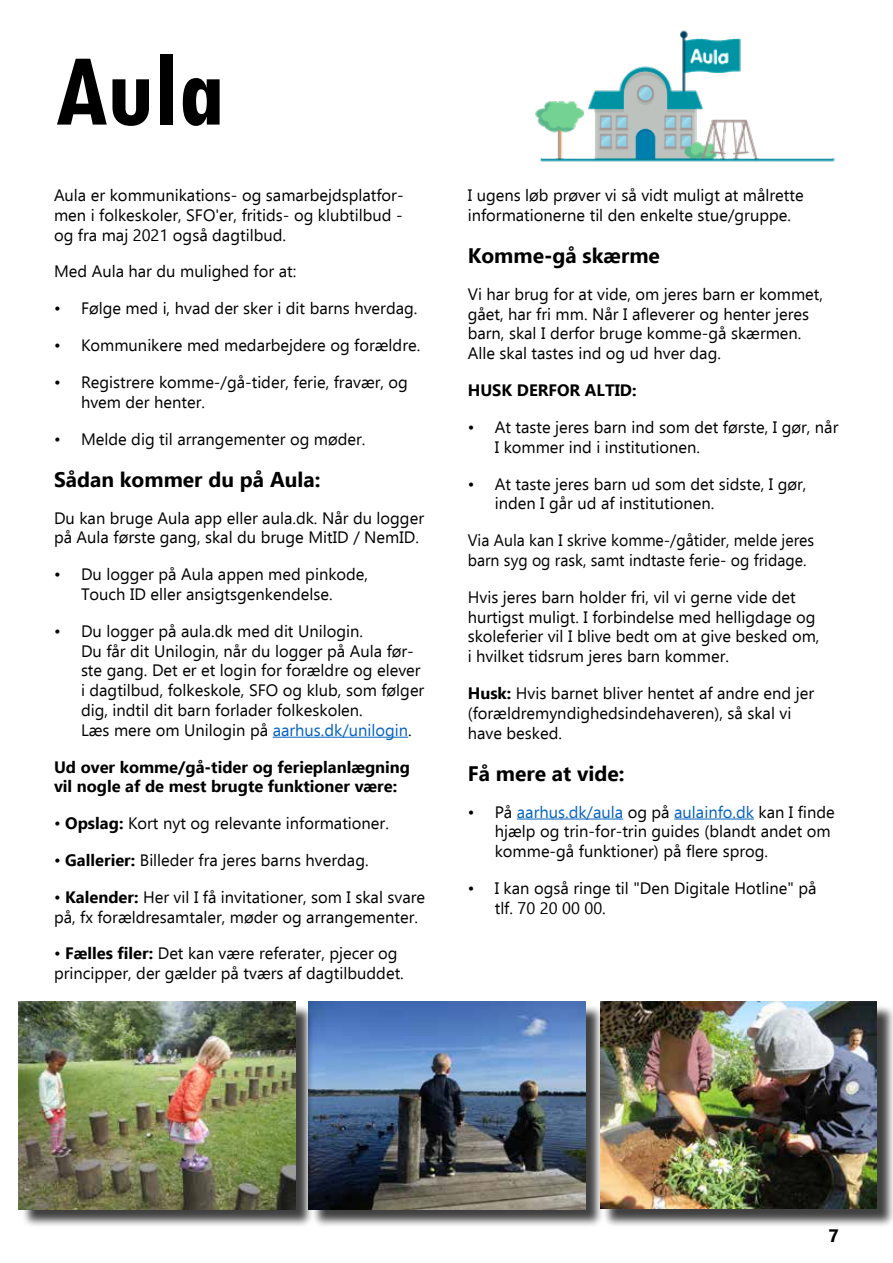
<style>
.page{position:relative;width:893px;height:1263px;background:#fff}
.page>*{position:absolute;margin:0;border:0;box-sizing:border-box;transform-origin:0 0}
.t1{font:700 condensed 108px "Tw Cen";color:#000}
.t2{font:700 21px "Ebrima";color:#000}
.t3{font:700 18px "Segoe UI";color:#000}
.t4{font:16.5px/19.8px "Ebrima";color:#000}
.t5{font:700 16.5px/19.8px "Ebrima";color:#000}
.t6{font:16.5px/19.8px "Ebrima";color:#000;scale:.96 1}
.s1{color:#0563c1}
.s2{font-weight:700}
</style>
<div class="page">
<div style="left:311px;top:1004px;width:293px;height:223px;background:#000;opacity:.75"></div>
<img style="left:309px;top:1002px;width:276px;height:207px">
<div style="left:21px;top:1004px;width:293px;height:223px;background:#000;opacity:.75"></div>
<img style="left:19px;top:1002px;width:276px;height:207px">
<hr style="left:273px;top:737px;width:135px;height:1px;background:#0563c1">
<hr style="left:517px;top:818px;width:106px;height:1px;background:#0563c1">
<hr style="left:674px;top:818px;width:80px;height:1px;background:#0563c1">
<div style="left:603px;top:1004px;width:290px;height:223px;background:#000;opacity:.75"></div>
<img style="left:600px;top:1002px;width:277px;height:207px">
<img style="left:535px;top:30px;width:300px;height:132px">
<h1 class="t1" style="left:54px;top:26px;width:172px">Aula</h1>
<p class="t4" style="left:54px;top:185px;width:351px;text-align:justify">Aula er kommunikations- og samarbejdsplatfor&shy;men i folkeskoler, SFO'er, fritids- og klubtilbud - og fra maj 2021 også dagtilbud.</p>
<p class="t4" style="left:54px;top:261px;width:244px">Med Aula har du mulighed for at:</p>
<p class="t4" style="left:54px;top:298px;width:365px">• Følge med i, hvad der sker i dit barns hverdag.</p>
<p class="t4" style="left:54px;top:335px;width:368px">• Kommunikere med medarbejdere og forældre.</p>
<p class="t4" style="left:81px;top:372px;width:328px;text-indent:-27px">• Registrere komme-/gå-tider, ferie, fravær, og hvem der henter.</p>
<p class="t4" style="left:54px;top:428px;width:313px">• Melde dig til arrangementer og møder.</p>
<p class="t2" style="left:54px;top:463px;width:268px">Sådan kommer du på Aula:</p>
<p class="t4" style="left:54px;top:507px;width:372px">Du kan bruge Aula app eller aula.dk. Når du logger på Aula første gang, skal du bruge MitID / NemID.</p>
<p class="t4" style="left:54px;top:564px;width:316px;text-align:center">• Du logger på Aula appen med pinkode,<br>Touch ID eller ansigtsgenkendelse.</p>
<p class="t4" style="left:81px;top:620px;width:345px;text-indent:-27px">• Du logger på aula.dk med dit Unilogin.<br>Du får dit Unilogin, når du logger på Aula før&shy;ste gang. Det er et login for forældre og elever i dagtilbud, folkeskole, SFO og klub, som følger dig, indtil dit barn forlader folkeskolen.<br>Læs mere om Unilogin på <span class="s1">aarhus.dk/unilogin</span>.</p>
<p class="t5" style="left:54px;top:756px;width:358px">Ud over komme/gå-tider og ferieplanlægning vil nogle af de mest brugte funktioner være:</p>
<p class="t4" style="left:54px;top:813px;width:336px">• <span class="s2">Opslag:</span> Kort nyt og relevante informationer.</p>
<p class="t4" style="left:54px;top:850px;width:316px">• <span class="s2">Gallerier:</span> Billeder fra jeres barns hverdag.</p>
<p class="t4" style="left:54px;top:886px;width:373px">• <span class="s2">Kalender:</span> Her vil I få invitationer, som I skal svare på, fx forældresamtaler, møder og arrangementer.</p>
<p class="t4" style="left:54px;top:943px;width:351px">• <span class="s2">Fælles filer:</span> Det kan være referater, pjecer og principper, der gælder på tværs af dagtilbuddet.</p>
<p class="t4" style="left:468px;top:185px;width:337px">I ugens løb prøver vi så vidt muligt at målrette informationerne til den enkelte stue/gruppe.</p>
<p class="t2" style="left:468px;top:239px;width:194px">Komme-gå skærme</p>
<p class="t4" style="left:468px;top:284px;width:357px">Vi har brug for at vide, om jeres barn er kommet, gået, har fri mm. Når I afleverer og henter jeres barn, skal I derfor bruge komme-gå skærmen.<br>Alle skal tastes ind og ud hver dag.</p>
<p class="t5" style="left:468px;top:379px;width:170px">HUSK DERFOR ALTID:</p>
<p class="t4" style="left:495px;top:417px;width:345px;text-indent:-27px">• At taste jeres barn ind som det første, I gør, når<br>I kommer ind i institutionen.</p>
<p class="t4" style="left:495px;top:473px;width:313px;text-indent:-27px">• At taste jeres barn ud som det sidste, I gør, inden I går ud af institutionen.</p>
<p class="t6" style="left:468px;top:530px;width:362px">Via Aula kan I skrive komme-/gåtider, melde jeres barn syg og rask, samt indtaste ferie- og fridage.</p>
<p class="t4" style="left:468px;top:586px;width:353px">Hvis jeres barn holder fri, vil vi gerne vide det hurtigst muligt. I forbindelse med helligdage og skoleferier vil I blive bedt om at give besked om, i hvilket tidsrum jeres barn kommer.</p>
<p class="t4" style="left:468px;top:683px;width:348px"><span class="s2">Husk:</span> Hvis barnet bliver hentet af andre end jer (forældremyndighedsindehaveren), så skal vi have besked.</p>
<p class="t2" style="left:468px;top:757px;width:158px">Få mere at vide:</p>
<p class="t4" style="left:495px;top:801px;width:341px;text-indent:-27px">• På <span class="s1">aarhus.dk/aula</span> og på <span class="s1">aulainfo.dk</span> kan I finde hjælp og trin-for-trin guides (blandt andet om komme-gå funktioner) på flere sprog.</p>
<p class="t4" style="left:495px;top:878px;width:323px;text-indent:-27px">• I kan også ringe til "Den Digitale Hotline" på tlf. 70 20 00 00.</p>
<p class="t3" style="left:829px;top:1219px;width:12px">7</p>
</div>
